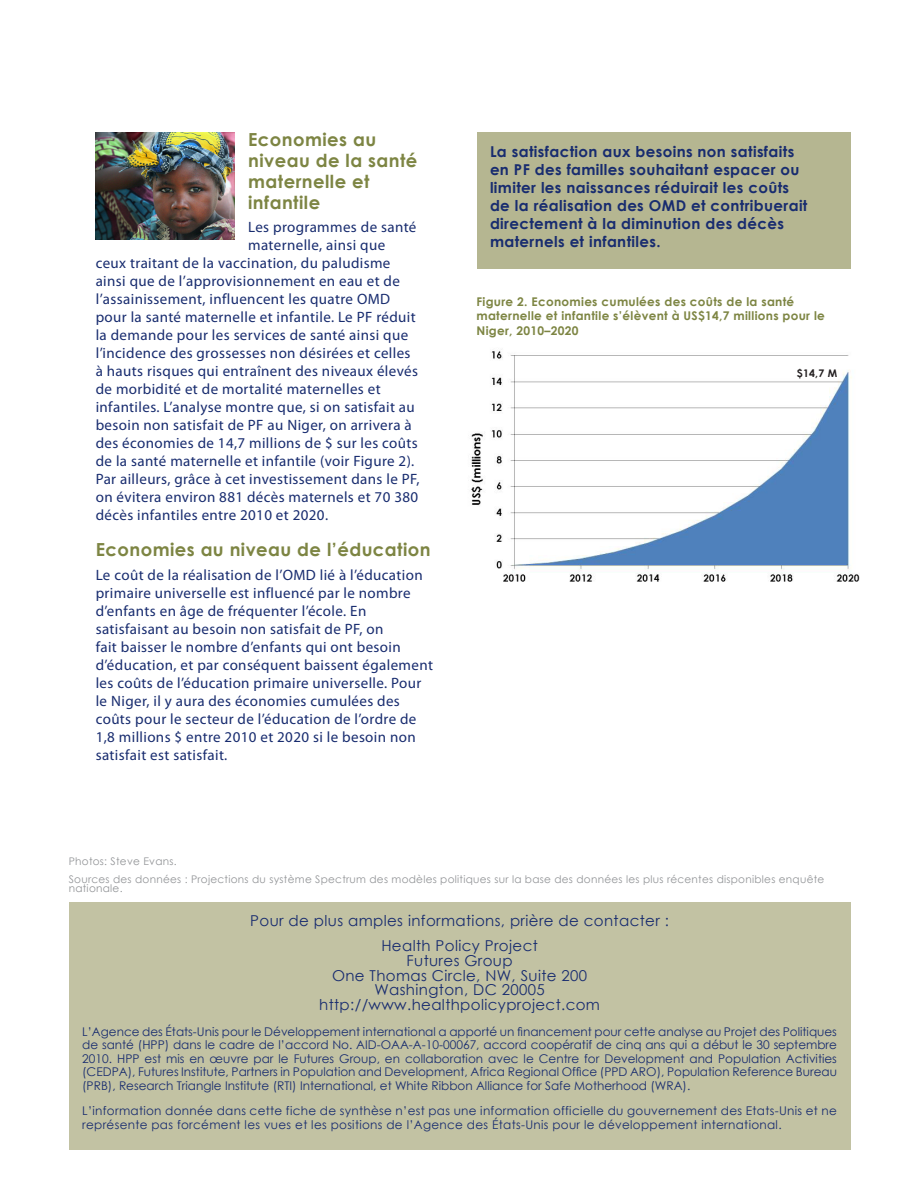
<style>
.page{position:relative;width:918px;height:1188px;background:#fff}
.page>*{position:absolute;margin:0;border:0;box-sizing:border-box;transform-origin:0 0}
.Address_1{font:700 18px/21px "Century Gothic";letter-spacing:.025em;color:#7d8543}
.Address_1-2{font:15px/18px "Myriad Pro";letter-spacing:.025em;color:#182c6f}
.Address_1-3{font:700 15px/18px "Century Gothic";letter-spacing:.025em;color:#182c6f}
.Address_1-4{font:15px "Century Gothic";letter-spacing:.025em;color:#182c6f}
.Address_1-5{font:12px/13.5px "Century Gothic";letter-spacing:.025em;color:#182c6f;text-align:justify}
.Address_1-6{font:700 12px/14.4px "Century Gothic";letter-spacing:.025em;color:#7d8543}
.Address_1-7{font:10.5px/9px "Century Gothic";letter-spacing:.025em;color:#939598}
.Address_1-8{font:700 10.5px "Century Gothic";color:#231f20}
</style>
<div class="page">
<div style="left:69px;top:902px;width:781px;height:248px;background:#c2c2a3"></div>
<img style="left:96px;top:132px;width:139px;height:108px">
<img style="left:471px;top:349px;width:389px;height:233px">
<div style="left:477px;top:132px;width:373px;height:137px;background:#b5b691"></div>
<p class="Address_1" style="left:248px;top:128px;width:171px">Economies au niveau de la santé maternelle et infantile</p>
<p class="Address_1-2" style="left:248px;top:218px;width:170px">Les programmes de santé</p>
<p class="Address_1-2" style="left:248px;top:236px;width:138px">maternelle, ainsi que</p>
<p class="Address_1-2" style="left:96px;top:254px;width:296px">ceux traitant de la vaccination, du paludisme</p>
<p class="Address_1-2" style="left:96px;top:272px;width:306px">ainsi que de l’approvisionnement en eau et de</p>
<p class="Address_1-2" style="left:96px;top:290px;width:296px">l’assainissement, influencent les quatre OMD</p>
<p class="Address_1-2" style="left:96px;top:308px;width:321px">pour la santé maternelle et infantile. Le PF réduit</p>
<p class="Address_1-2" style="left:96px;top:326px;width:314px">la demande pour les services de santé ainsi que</p>
<p class="Address_1-2" style="left:96px;top:344px;width:316px">l’incidence des grossesses non désirées et celles</p>
<p class="Address_1-2" style="left:96px;top:362px;width:324px">à hauts risques qui entraînent des niveaux élevés</p>
<p class="Address_1-2" style="left:96px;top:380px;width:286px">de morbidité et de mortalité maternelles et</p>
<p class="Address_1-2" style="left:96px;top:398px;width:321px">infantiles. L’analyse montre que, si on satisfait au</p>
<p class="Address_1-2" style="left:96px;top:416px;width:318px">besoin non satisfait de PF au Niger, on arrivera à</p>
<p class="Address_1-2" style="left:96px;top:434px;width:324px">des économies de 14,7 millions de $ sur les coûts</p>
<p class="Address_1-2" style="left:96px;top:452px;width:320px">de la santé maternelle et infantile (voir Figure 2).</p>
<p class="Address_1-2" style="left:96px;top:470px;width:325px">Par ailleurs, grâce à cet investissement dans le PF,</p>
<p class="Address_1-2" style="left:96px;top:488px;width:324px">on évitera environ 881 décès maternels et 70 380</p>
<p class="Address_1-2" style="left:96px;top:506px;width:234px">décès infantiles entre 2010 et 2020.</p>
<p class="Address_1" style="left:96px;top:538px;width:336px">Economies au niveau de l’éducation</p>
<p class="Address_1-2" style="left:96px;top:565px;width:339px">Le coût de la réalisation de l’OMD lié à l’éducation primaire universelle est influencé par le nombre d’enfants en âge de fréquenter l’école. En satisfaisant au besoin non satisfait de PF, on<br>fait baisser le nombre d’enfants qui ont besoin d’éducation, et par conséquent baissent également les coûts de l’éducation primaire universelle. Pour le Niger, il y aura des économies cumulées des coûts pour le secteur de l’éducation de l’ordre de 1,8 millions $ entre 2010 et 2020 si le besoin non satisfait est satisfait.</p>
<p class="Address_1-3" style="left:490px;top:142px;width:319px">La satisfaction aux besoins non satisfaits en PF des familles souhaitant espacer ou limiter les naissances réduirait les coûts de la réalisation des OMD et contribuerait directement à la diminution des décès maternels et infantiles.</p>
<p class="Address_1-6" style="left:477px;top:294px;width:350px">Figure 2. Economies cumulées des coûts de la santé maternelle et infantile s’élèvent à US$14,7 millions pour le<br>Niger, 2010–2020</p>
<p class="Address_1-8" style="left:797px;top:365px;width:42px">$14,7 M</p>
<p class="Address_1-7" style="left:69px;top:857px;width:109px">Photos: Steve Evans.</p>
<p class="Address_1-7" style="left:69px;top:875px;width:757px">Sources des données : Projections du système Spectrum des modèles politiques sur la base des données les plus récentes disponibles enquête nationale.</p>
<p class="Address_1-4" style="left:250px;top:911px;width:420px">Pour de plus amples informations, prière de contacter :</p>
<p class="Address_1-4" style="left:381px;top:936px;width:158px">Health Policy Project</p>
<p class="Address_1-4" style="left:407px;top:950px;width:108px">Futures Group</p>
<p class="Address_1-4" style="left:332px;top:965px;width:257px">One Thomas Circle, NW, Suite 200</p>
<p class="Address_1-4" style="left:374px;top:979px;width:172px">Washington, DC 20005</p>
<p class="Address_1-4" style="left:319px;top:994px;width:282px">http://www.healthpolicyproject.com</p>
<p class="Address_1-5" style="left:82px;top:1025px;width:756px">L’Agence des États-Unis pour le Développement international a apporté un financement pour cette analyse au Projet des Politiques de santé (HPP) dans le cadre de l’accord No. AID-OAA-A-10-00067, accord coopératif de cinq ans qui a début le 30 septembre 2010. HPP est mis en œuvre par le Futures Group, en collaboration avec le Centre for Development and Population Activities (CEDPA), Futures Institute, Partners in Population and Development, Africa Regional Office (PPD ARO), Population Reference Bureau (PRB), Research Triangle Institute (RTI) International, et White Ribbon Alliance for Safe Motherhood (WRA).</p>
<p class="Address_1-5" style="left:82px;top:1104px;width:756px">L’information donnée dans cette fiche de synthèse n’est pas une information officielle du gouvernement des Etats-Unis et ne représente pas forcément les vues et les positions de l’Agence des États-Unis pour le développement international.</p>
</div>
